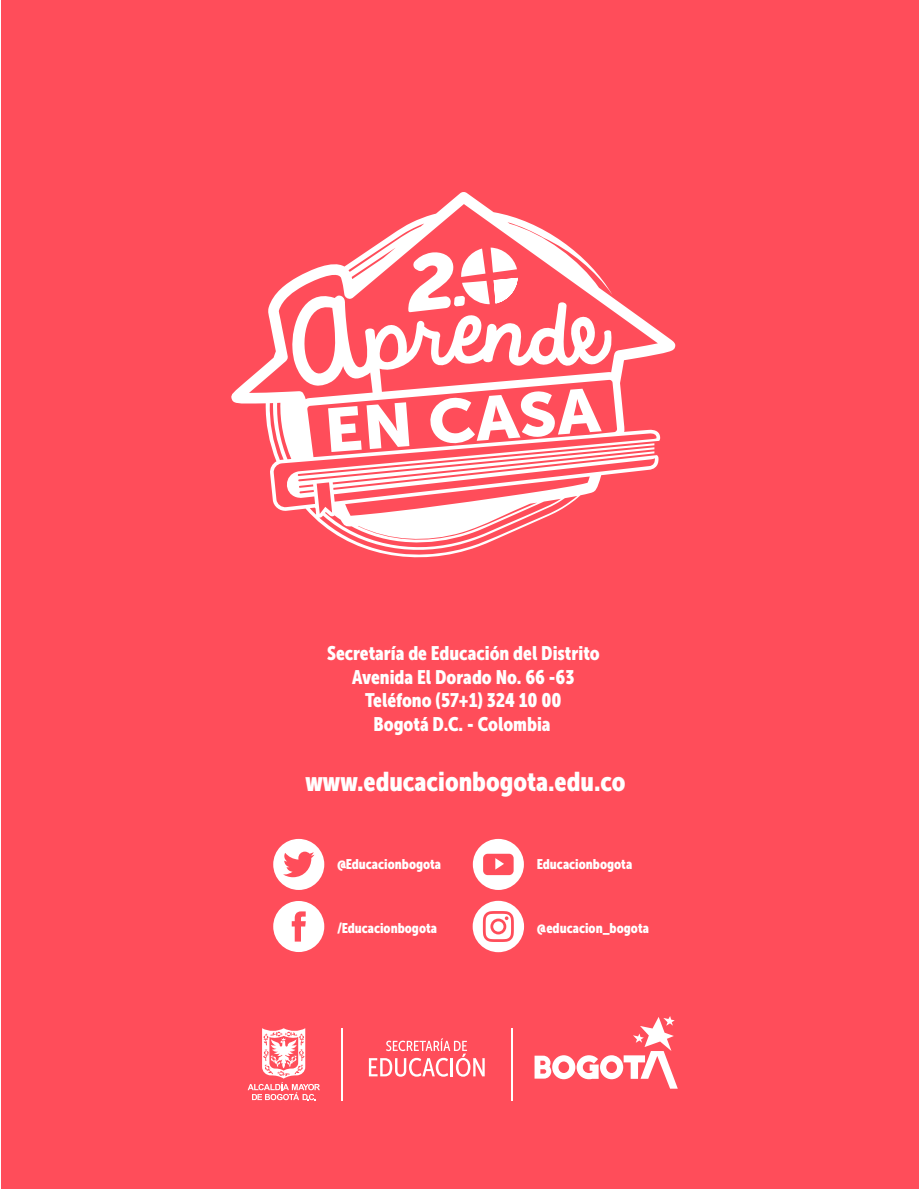
<style>
.page{position:relative;width:919px;height:1189px;background:#fff}
.page>*{position:absolute;margin:0;border:0;box-sizing:border-box;transform-origin:0 0}
.t1{font:26.85px "Museo Sans Condensed 900";color:#fff}
.t2{font:19.5px/23.4px "Museo Sans Condensed 900";color:#fff;text-align:center}
.t3{font:13.95px "Museo Sans Condensed 900";color:#fff}
</style>
<div class="page">
<div style="left:1px;top:0;width:917px;height:1188px;background:#ff4d5a"></div>
<svg style="left:231px;top:192px;width:445px;height:366px"></svg>
<svg style="left:273px;top:901px;width:51px;height:50px"></svg>
<svg style="left:472px;top:838px;width:52px;height:51px"></svg>
<svg style="left:273px;top:838px;width:51px;height:51px"></svg>
<svg style="left:472px;top:900px;width:52px;height:52px"></svg>
<svg style="left:247px;top:1028px;width:73px;height:72px"></svg>
<svg style="left:534px;top:1016px;width:143px;height:72px"></svg>
<hr style="left:511px;top:1027px;width:2px;height:73px;background:#fff">
<hr style="left:341px;top:1027px;width:1px;height:73px;background:#fff">
<svg style="left:369px;top:1038px;width:115px;height:38px"></svg>
<p class="t2" style="left:327px;top:642px;width:274px">Secretaría de Educación del Distrito<br>Avenida El Dorado No. 66 -63<br>Teléfono (57+1) 324 10 00<br>Bogotá D.C. - Colombia</p>
<h1 class="t1" style="left:305px;top:766px;width:321px">www.educacionbogota.edu.co</h1>
<p class="t3" style="left:337px;top:856px;width:106px">@Educacionbogota</p>
<p class="t3" style="left:337px;top:920px;width:101px">/Educacionbogota</p>
<p class="t3" style="left:536px;top:856px;width:97px">Educacionbogota</p>
<p class="t3" style="left:536px;top:920px;width:114px">@educacion_bogota</p>
</div>
